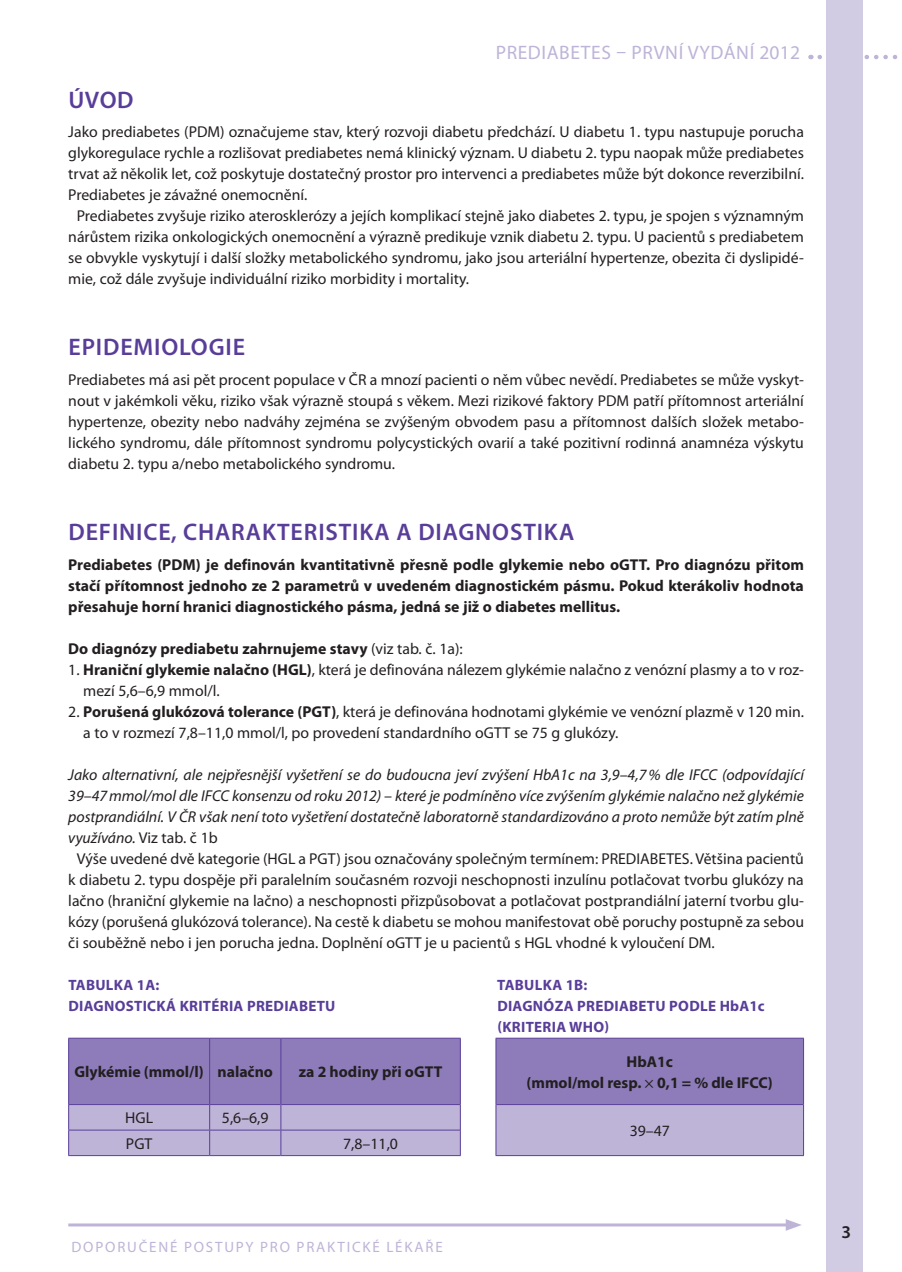
<style>
.page{position:relative;width:902px;height:1272px;background:#fff}
.page>*{position:absolute;margin:0;border:0;box-sizing:border-box;transform-origin:0 0}
.t1{font:600 24px "Myriad Pro";letter-spacing:.035em;color:#593e99}
.t2{font:19.5px "Myriad Pro";letter-spacing:.03em;color:#beb4d8}
.t3{font:600 18px "Myriad Pro";color:#231f20}
.t4{font:15.75px/21px "Myriad Pro";color:#231f20}
.t5{font:700 15.75px/21px "Myriad Pro";color:#231f20;text-align:justify}
.t6{font:italic 15.75px "Myriad Pro";color:#231f20}
.t7{font:700 15px/21px "Myriad Pro";letter-spacing:.02em;color:#593e99}
.t8{font:15px "Myriad Pro";letter-spacing:.12em;color:#beb4d8}
.s1{font-weight:400}
.s2{font-weight:700}
.s3{font-style:normal}
.s4{font-style:italic}
</style>
<div class="page">
<hr style="left:68px;top:1223px;width:723px;height:3px;background:#beb4d8">
<svg style="left:786px;top:1219px;width:16px;height:12px"></svg>
<svg style="left:820px;top:55px;width:78px;height:4px"></svg>
<div style="left:826px;top:0;width:37px;height:1272px;background:#d1cbe4"></div>
<div style="left:69px;top:1038px;width:734px;height:66px;background:#8d7cb9"></div>
<hr style="left:68px;top:1038px;width:1px;height:66px;background:#593e99">
<hr style="left:68px;top:1038px;width:142px;height:1px;background:#593e99">
<hr style="left:68px;top:1155px;width:142px;height:1px;background:#593e99">
<hr style="left:210px;top:1155px;width:71px;height:1px;background:#593e99">
<hr style="left:209px;top:1038px;width:1px;height:66px;background:#593e99">
<hr style="left:210px;top:1038px;width:71px;height:1px;background:#593e99">
<hr style="left:281px;top:1038px;width:180px;height:1px;background:#593e99">
<hr style="left:281px;top:1038px;width:1px;height:66px;background:#593e99">
<hr style="left:460px;top:1038px;width:1px;height:66px;background:#593e99">
<hr style="left:281px;top:1155px;width:180px;height:1px;background:#593e99">
<hr style="left:496px;top:1038px;width:308px;height:1px;background:#593e99">
<hr style="left:496px;top:1038px;width:1px;height:66px;background:#593e99">
<hr style="left:803px;top:1038px;width:1px;height:66px;background:#593e99">
<svg style="left:68px;top:1104px;width:736px;height:51px;background:#bdb3d7"></svg>
<hr style="left:496px;top:1155px;width:308px;height:1px;background:#593e99">
<p class="t2" style="left:496px;top:45px;width:306px">PREDIABETES – PRVNÍ VYDÁNÍ 2012</p>
<h1 class="t1" style="left:69px;top:90px;width:67px">ÚVOD</h1>
<p class="t4" style="left:68px;top:122px;width:737px">Jako prediabetes (PDM) označujeme stav, který rozvoji diabetu předchází. U diabetu 1. typu nastupuje porucha</p>
<p class="t4" style="left:68px;top:143px;width:737px">glykoregulace rychle a rozlišovat prediabetes nemá klinický význam. U diabetu 2. typu naopak může prediabetes</p>
<p class="t4" style="left:68px;top:164px;width:737px">trvat až několik let, což poskytuje dostatečný prostor pro intervenci a prediabetes může být dokonce reverzibilní.</p>
<p class="t4" style="left:68px;top:185px;width:241px">Prediabetes je závažné onemocnění.</p>
<p class="t4" style="left:77px;top:206px;width:729px">Prediabetes zvyšuje riziko aterosklerózy a jejích komplikací stejně jako diabetes 2. typu, je spojen s významným</p>
<p class="t4" style="left:68px;top:227px;width:737px">nárůstem rizika onkologických onemocnění a výrazně predikuje vznik diabetu 2. typu. U pacientů s prediabetem</p>
<p class="t4" style="left:68px;top:248px;width:737px">se obvykle vyskytují i další složky metabolického syndromu, jako jsou arteriální hypertenze, obezita či dyslipidé-</p>
<p class="t4" style="left:68px;top:269px;width:402px">mie, což dále zvyšuje individuální riziko morbidity i mortality.</p>
<h1 class="t1" style="left:69px;top:338px;width:178px">EPIDEMIOLOGIE</h1>
<p class="t4" style="left:68px;top:370px;width:737px;text-align:justify">Prediabetes má asi pět procent populace v ČR a mnozí pacienti o něm vůbec nevědí. Prediabetes se může vyskyt&shy;nout v jakémkoli věku, riziko však výrazně stoupá s věkem. Mezi rizikové faktory PDM patří přítomnost arteriální hypertenze, obezity nebo nadváhy zejména se zvýšeným obvodem pasu a přítomnost dalších složek metabo&shy;lického syndromu, dále přítomnost syndromu polycystických ovarií a také pozitivní rodinná anamnéza výskytu diabetu 2. typu a/nebo metabolického syndromu.</p>
<h1 class="t1" style="left:69px;top:523px;width:507px">DEFINICE, CHARAKTERISTIKA A DIAGNOSTIKA</h1>
<p class="t5" style="left:68px;top:555px;width:737px">Prediabetes (PDM) je definován kvantitativně přesně podle glykemie nebo oGTT. Pro diagnózu přitom stačí přítomnost jednoho ze 2 parametrů v uvedeném diagnostickém pásmu. Pokud kterákoliv hodnota přesahuje horní hranici diagnostického pásma, jedná se již o diabetes mellitus.</p>
<p class="t5" style="left:68px;top:639px;width:396px">Do diagnózy prediabetu zahrnujeme stavy <span class="s1">(viz tab. č. 1a):</span></p>
<p class="t4" style="left:83px;top:660px;width:722px;text-indent:-15px">1. <span class="s2">Hraniční glykemie nalačno (HGL)</span>, která je definována nálezem glykémie nalačno z venózní plasmy a to v roz&shy;mezí 5,6–6,9 mmol/l.</p>
<p class="t4" style="left:83px;top:702px;width:722px;text-indent:-15px">2. <span class="s2">Porušená glukózová tolerance (P GT)</span>, která je definována hodnotami glykémie ve venózní plazmě v 120 min. a to v rozmezí 7,8–11,0 mmol/l, po provedení standardního oGTT se 75 g glukózy.</p>
<p class="t6" style="left:68px;top:768px;width:737px">Jako alternativní, ale nejpřesnější vyšetření se do budoucna jeví zvýšení HbA1c na 3,9–4,7 % dle IFCC (odpovídající</p>
<p class="t6" style="left:68px;top:789px;width:737px">39–47 mmol/mol dle IFCC konsenzu od roku 2012) – které je podmíněno více zvýšením glykémie nalačno než glykémie</p>
<p class="t6" style="left:68px;top:810px;width:737px">postprandiální. V ČR však není toto vyšetření dostatečně laboratorně standardizováno a proto nemůže být zatím plně</p>
<p class="t6" style="left:68px;top:831px;width:151px">využíváno. <span class="s3">Viz tab. č 1b</span></p>
<p class="t4" style="left:77px;top:849px;width:729px">Výše uvedené dvě kategorie (HGL a PGT) jsou označovány společným termínem: PREDIABETES. Většina pacientů</p>
<p class="t4" style="left:68px;top:870px;width:737px">k diabetu 2. typu dospěje při paralelním současném rozvoji neschopnosti inzulínu potlačovat tvorbu glukózy na</p>
<p class="t4" style="left:68px;top:891px;width:737px">lačno (hraniční glykemie na lačno) a neschopnosti přizpůsobovat a potlačovat postprandiální jaterní tvorbu glu-</p>
<p class="t4" style="left:68px;top:912px;width:737px">kózy (porušená glukózová tolerance). Na cestě k diabetu se mohou manifestovat obě poruchy postupně za sebou</p>
<p class="t4" style="left:68px;top:933px;width:648px">či souběžně nebo i jen porucha jedna. Doplnění oGTT je u pacientů s HGL vhodné k vyloučení DM.</p>
<p class="t7" style="left:68px;top:975px;width:92px">TABULKA 1A:</p>
<p class="t7" style="left:497px;top:975px;width:92px">TABULKA 1B:</p>
<p class="t7" style="left:68px;top:996px;width:269px">DIAGNOSTICKÁ KRITÉRIA PREDIABETU</p>
<p class="t7" style="left:497px;top:996px;width:269px">DIAGNÓZA PREDIABETU PODLE HbA1c (KRITERIA WHO)</p>
<p class="t5" style="left:75px;top:1063px;width:200px">Glykémie (mmol/l) nalačno</p>
<p class="t5" style="left:299px;top:1063px;width:145px">za 2 hodiny při oGTT</p>
<p class="t5" style="left:527px;top:1052px;width:248px;text-align:center">HbA1c<br>(mmol/mol resp. <span class="s1">×</span> 0,1 = % dle IFCC)</p>
<p class="t4" style="left:125px;top:1109px;width:29px">HGL</p>
<p class="t4" style="left:222px;top:1109px;width:48px">5,6–6,9</p>
<p class="t4" style="left:630px;top:1121px;width:42px">39–47</p>
<p class="t4" style="left:126px;top:1134px;width:28px">PGT</p>
<p class="t4" style="left:343px;top:1134px;width:56px">7,8<span class="s4">–</span>11,0</p>
<p class="t8" style="left:72px;top:1241px;width:373px">DOPORUČENÉ POSTUPY PRO PRAKTICKÉ LÉKAŘE</p>
<p class="t3" style="left:842px;top:1225px;width:11px">3</p>
</div>
